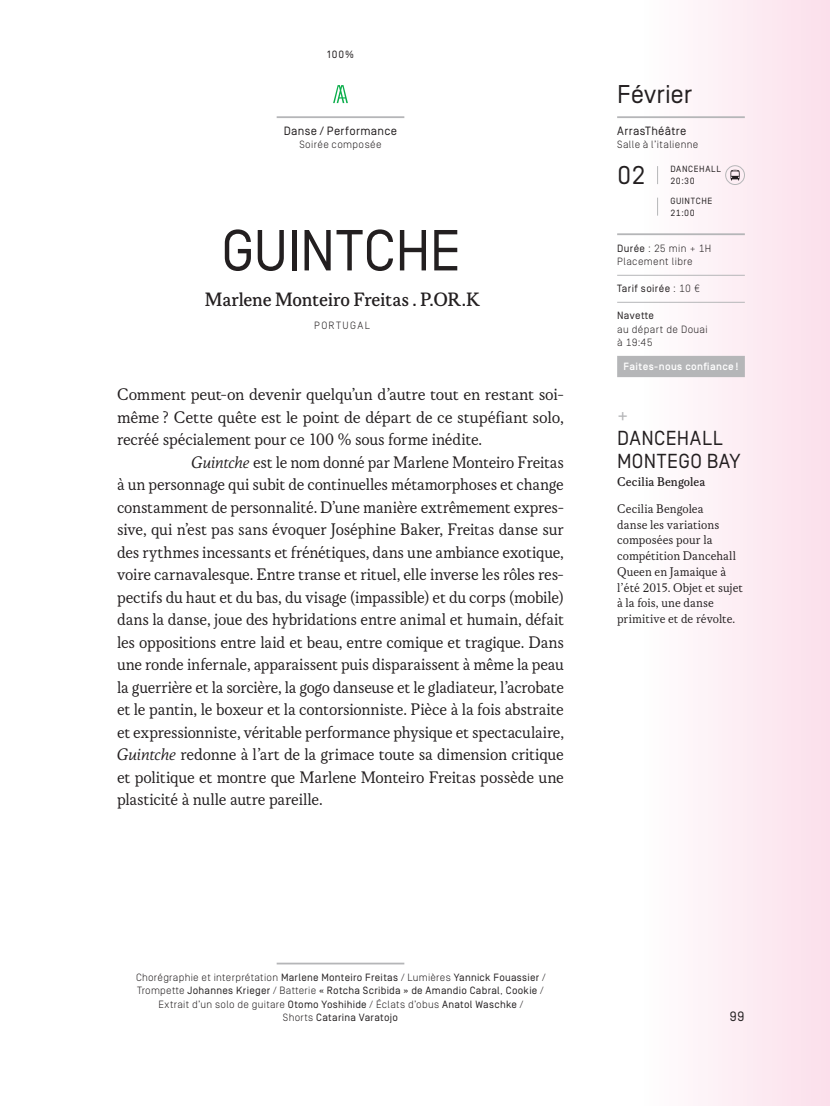
<style>
.page{position:relative;width:830px;height:1106px;background:#fff}
.page>*{position:absolute;margin:0;border:0;box-sizing:border-box;transform-origin:0 0}
.t1{font:57.75px "Simplon BP Regular";letter-spacing:-.01em;color:#231f20}
.t2{font:25.65px "Simplon BP Regular";letter-spacing:-.005em;color:#231f20}
.t3{font:20.7px "Korpus B";letter-spacing:-.01em;color:#231f20}
.t4{font:20.25px/22.5px "Simplon BP Regular";color:#231f20}
.t5{font:20.25px "Simplon BP Regular";color:#b5b6b8}
.t6{font:18px "Korpus A";letter-spacing:-.015em;color:#231f20}
.t7{font:13.5px/15.8px "Korpus A";letter-spacing:.005em;color:#231f20}
.t8{font:13.5px "Korpus B";letter-spacing:.005em;color:#231f20}
.t9{font:13.5px "Simplon BP Regular";color:#231f20}
.t10{font:12px "Simplon BP Regular";letter-spacing:.03em;color:#231f20}
.t11{font:300 10.5px/13.5px "Simplon BP";letter-spacing:.035em;color:#231f20}
.t12{font:10.5px "Simplon BP Regular";letter-spacing:.025em;color:#231f20}
.t13{font:500 10.5px "Simplon BP";color:#fff}
.t14{font:9px/11.7px "Simplon BP Regular";color:#231f20}
.s1{font-family:"Korpus A10"}
.s2{font-family:"Simplon BP Regular";font-weight:400}
.s3{font-family:"Simplon BP";font-weight:300}
</style>
<div class="page">
<div style="left:617px;top:0;width:212px;height:1106px;background:linear-gradient(to right,#fff,#fbdfeb)"></div>
<hr style="left:276px;top:962px;width:128px;height:2px;background:#b5b6b8">
<hr style="left:617px;top:233px;width:127px;height:2px;background:#b5b6b8">
<hr style="left:617px;top:275px;width:127px;height:1px;background:#b5b6b8">
<hr style="left:617px;top:302px;width:127px;height:1px;background:#b5b6b8">
<div style="left:617px;top:356px;width:127px;height:21px;background:#b5b6b8"></div>
<hr style="left:617px;top:116px;width:127px;height:2px;background:#b5b6b8">
<hr style="left:276px;top:116px;width:128px;height:2px;background:#b5b6b8">
<svg style="left:333px;top:85px;width:15px;height:18px"></svg>
<svg style="left:657px;top:166px;width:1px;height:18px"></svg>
<svg style="left:657px;top:198px;width:1px;height:18px"></svg>
<svg style="left:730px;top:170px;width:9px;height:10px"></svg>
<div style="left:725px;top:165px;width:19px;height:20px;border:1px solid #b5b6b8;border-radius:50%"></div>
<p class="t12" style="left:327px;top:49px;width:28px">100%</p>
<p class="t10" style="left:284px;top:123px;width:115px">Danse / Performance</p>
<p class="t11" style="left:299px;top:138px;width:84px">Soirée composée</p>
<h1 class="t1" style="left:221px;top:217px;width:241px">GUINTCHE</h1>
<p class="t3" style="left:205px;top:288px;width:276px">Marlene Monteiro Freitas . P.OR.K</p>
<p class="t11" style="left:314px;top:318px;width:8px">port</p>
<p class="t11" style="left:342px;top:318px;width:15px">ugal</p>
<p class="t6" style="left:117px;top:384px;width:448px">Comment peut-on devenir quelqu’un d’autre tout en restant soi-</p>
<p class="t6" style="left:117px;top:407px;width:448px">même ? Cette quête est le point de départ de ce stupéfiant solo,</p>
<p class="t6" style="left:117px;top:429px;width:366px">recréé spécialement pour ce 100 % sous forme inédite.</p>
<p class="t6" style="left:191px;top:452px;width:374px"><span class="s1">Guintche</span> est le nom donné par Marlene Monteiro Freitas</p>
<p class="t6" style="left:117px;top:474px;width:448px">à un personnage qui subit de continuelles métamorphoses et change</p>
<p class="t6" style="left:117px;top:497px;width:448px">constamment de personnalité. D’une manière extrêmement expres-</p>
<p class="t6" style="left:117px;top:519px;width:448px">sive, qui n’est pas sans évoquer Joséphine Baker, Freitas danse sur</p>
<p class="t6" style="left:117px;top:542px;width:448px">des rythmes incessants et frénétiques, dans une ambiance exotique,</p>
<p class="t6" style="left:117px;top:564px;width:448px">voire carnavalesque. Entre transe et rituel, elle inverse les rôles res-</p>
<p class="t6" style="left:117px;top:587px;width:448px">pectifs du haut et du bas, du visage (impassible) et du corps (mobile)</p>
<p class="t6" style="left:117px;top:609px;width:448px">dans la danse, joue des hybridations entre animal et humain, défait</p>
<p class="t6" style="left:117px;top:632px;width:448px">les oppositions entre laid et beau, entre comique et tragique. Dans</p>
<p class="t6" style="left:117px;top:654px;width:448px">une ronde infernale, apparaissent puis disparaissent à même la peau</p>
<p class="t6" style="left:117px;top:677px;width:448px">la guerrière et la sorcière, la gogo danseuse et le gladiateur, l’acrobate</p>
<p class="t6" style="left:117px;top:699px;width:448px">et le pantin, le boxeur et la contorsionniste. Pièce à la fois abstraite</p>
<p class="t6" style="left:117px;top:722px;width:448px">et expressionniste, véritable performance physique et spectaculaire,</p>
<p class="t6" style="left:117px;top:744px;width:448px"><span class="s1">Guintche</span> redonne à l’art de la grimace toute sa dimension critique</p>
<p class="t6" style="left:117px;top:767px;width:448px">et politique et montre que Marlene Monteiro Freitas possède une</p>
<p class="t6" style="left:117px;top:789px;width:207px">plasticité à nulle autre pareille.</p>
<h2 class="t2" style="left:617px;top:79px;width:76px">Février</h2>
<p class="t10" style="left:617px;top:123px;width:71px">ArrasThéâtre</p>
<p class="t11" style="left:617px;top:138px;width:83px">Salle à l’italienne</p>
<h2 class="t2" style="left:617px;top:160px;width:30px">02</h2>
<p class="t14" style="left:670px;top:163px;width:26px">dancehall<br>20:30</p>
<p class="t14" style="left:670px;top:195px;width:26px">guintche<br>21:00</p>
<p class="t11" style="left:617px;top:241px;width:96px"><span class="s2">Durée</span> : 25 min + 1H<br>Placement libre</p>
<p class="t12" style="left:617px;top:282px;width:84px">Tarif soirée <span class="s3">: 10 €</span></p>
<p class="t12" style="left:617px;top:309px;width:38px">Navette</p>
<p class="t11" style="left:617px;top:322px;width:92px">au départ de Douai à 19:45</p>
<p class="t13" style="left:623px;top:361px;width:116px">Faites-nous confiance!</p>
<p class="t5" style="left:617px;top:404px;width:13px">+</p>
<p class="t4" style="left:617px;top:427px;width:28px">Dancehall<br>Montego</p>
<p class="t4" style="left:706px;top:449px;width:24px">Bay</p>
<p class="t8" style="left:617px;top:473px;width:90px">Cecilia Bengolea</p>
<p class="t7" style="left:617px;top:500px;width:127px">Cecilia Bengolea<br>danse les variations composées pour la compétition Dancehall<br>Queen en Jamaique à l’été 2015. Objet et sujet à la fois, une danse primitive et de révolte.</p>
<p class="t11" style="left:136px;top:970px;width:411px">Chorégraphie et interprétation <span class="s2">Marlene Monteiro Freitas</span> / Lumières <span class="s2">Yannick Fouassier</span> /</p>
<p class="t12" style="left:137px;top:984px;width:408px"><span class="s3">Trompette</span> Johannes Krieger <span class="s3">/ Batterie</span> « Rotcha Scribida » de Amandio Cabral<span class="s3">,</span> Cookie <span class="s3">/</span></p>
<p class="t11" style="left:158px;top:997px;width:366px">Extrait d’un solo de guitare <span class="s2">Otomo Yoshihide</span> / Éclats d’obus <span class="s2">Anatol Waschke</span> /</p>
<p class="t12" style="left:283px;top:1011px;width:116px"><span class="s3">Shorts</span> Catarina Varatojo</p>
<p class="t9" style="left:729px;top:1009px;width:17px">99</p>
</div>
